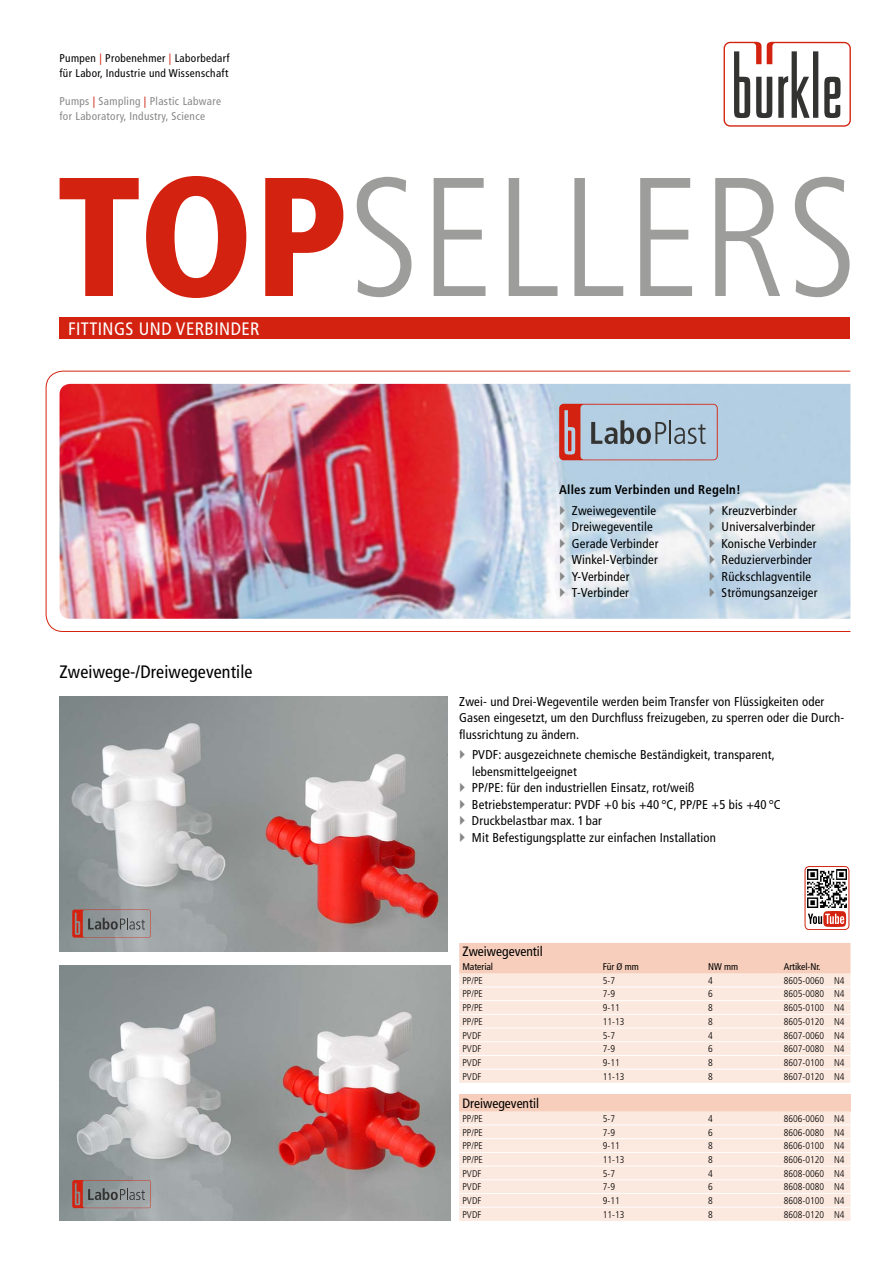
<style>
.page{position:relative;width:893px;height:1263px;background:#fff}
.page>*{position:absolute;margin:0;border:0;box-sizing:border-box;transform-origin:0 0}
.t1{font:300 condensed 169.05px "Frutiger";color:#9d9d9c}
.t2{font:condensed 18px "Frutiger";letter-spacing:.005em;color:#000}
.t3{font:condensed 18px "Frutiger";letter-spacing:.025em;color:#fff}
.t4{font:condensed 13.5px "Frutiger";color:#000}
.t5{font:condensed 12.75px/16.5px "Frutiger";letter-spacing:.015em;color:#000}
.t6{font:700 condensed 12.75px "Frutiger";letter-spacing:.015em;color:#000}
.t7{font:condensed 11.25px/15px "Frutiger";letter-spacing:.03em;color:#000}
.t8{font:condensed 11.25px/15px "Frutiger";letter-spacing:.03em;color:#878787}
.t9{font:300 condensed 9.75px "Frutiger";color:#000}
.t10{font:condensed 9.75px "Frutiger";letter-spacing:-.005em;color:#000}
.s1{color:#d32210}
.s2{font-weight:900;color:#d32210}
</style>
<div class="page">
<img style="left:45px;top:370px;width:806px;height:262px">
<hr style="left:63px;top:371px;width:787px;height:1px;background:#d32210">
<svg style="left:724px;top:42px;width:127px;height:85px"></svg>
<img style="left:60px;top:696px;width:388px;height:255px">
<img style="left:60px;top:965px;width:391px;height:255px">
<svg style="left:559px;top:404px;width:159px;height:56px;background:#aaa9b7"></svg>
<svg style="left:72px;top:909px;width:79px;height:29px;background:#958383"></svg>
<svg style="left:72px;top:1180px;width:79px;height:28px;background:#938281"></svg>
<svg style="left:805px;top:866px;width:44px;height:63px"></svg>
<div style="left:805px;top:866px;width:44px;height:64px;border:1px solid #d32210;border-radius:4px"></div>
<svg style="left:808px;top:911px;width:38px;height:16px"></svg>
<img style="left:808px;top:869px;width:38px;height:39px">
<div style="left:60px;top:317px;width:790px;height:21px;background:#d32210"></div>
<svg style="left:459px;top:943px;width:391px;height:140px;background:#fae3d8"></svg>
<div style="left:459px;top:1094px;width:391px;height:17px;background:#f6cebb"></div>
<svg style="left:459px;top:1111px;width:391px;height:110px;background:#fbe9df"></svg>
<svg style="left:560px;top:505px;width:5px;height:9px"></svg>
<svg style="left:560px;top:522px;width:5px;height:9px"></svg>
<svg style="left:560px;top:538px;width:5px;height:9px"></svg>
<svg style="left:560px;top:555px;width:5px;height:9px"></svg>
<svg style="left:560px;top:571px;width:5px;height:9px"></svg>
<svg style="left:560px;top:588px;width:5px;height:9px"></svg>
<svg style="left:710px;top:505px;width:5px;height:9px"></svg>
<svg style="left:710px;top:522px;width:5px;height:9px"></svg>
<svg style="left:710px;top:538px;width:5px;height:9px"></svg>
<svg style="left:710px;top:555px;width:5px;height:9px"></svg>
<svg style="left:710px;top:571px;width:4px;height:9px"></svg>
<svg style="left:710px;top:588px;width:4px;height:9px"></svg>
<p class="t7" style="left:60px;top:50px;width:172px">Pumpen <span class="s1">|</span> Probenehmer <span class="s1">|</span> Laborbedarf für Labor, Industrie und Wissenschaft</p>
<p class="t8" style="left:60px;top:94px;width:163px">Pumps <span class="s1">|</span> Sampling <span class="s1">|</span> Plastic Labware for Laboratory, Industry, Science</p>
<h1 class="t1" style="left:57px;top:142px;width:803px"><span class="s2">TOP</span>SELLERS</h1>
<h2 class="t3" style="left:68px;top:318px;width:193px">FITTINGS UND VERBINDER</h2>
<h2 class="t2" style="left:60px;top:661px;width:194px">Zweiwege-/Dreiwegeventile</h2>
<p class="t6" style="left:559px;top:482px;width:183px">Alles zum Verbinden und Regeln!</p>
<p class="t5" style="left:572px;top:502px;width:88px">Zweiwegeventile<br>Dreiwegeventile<br>Gerade Verbinder<br>Winkel-Verbinder<br>Y-Verbinder<br>T-Verbinder</p>
<p class="t5" style="left:722px;top:502px;width:97px">Kreuzverbinder<br>Universalverbinder<br>Konische Verbinder<br>Reduzierverbinder<br>Rückschlagventile<br>Strömungsanzeiger</p>
<p class="t5" style="left:459px;top:693px;width:386px">Zwei- und Drei-Wegeventile werden beim Transfer von Flüssigkeiten oder<br>Gasen eingesetzt, um den Durchfluss freizugeben, zu sperren oder die Durch&shy;flussrichtung zu ändern.</p>
<p class="t5" style="left:472px;top:747px;width:310px">PVDF: ausgezeichnete chemische Beständigkeit, transparent, lebensmittelgeeignet<br>PP/PE: für den industriellen Einsatz, rot/weiß Betriebstemperatur: PVDF +0 bis +40 °C, PP/PE +5 bis +40 °C Druckbelastbar max. 1 bar<br>Mit Befestigungsplatte zur einfachen Installation</p>
<p class="t4" style="left:462px;top:944px;width:82px">Zweiwegeventil</p>
<p class="t10" style="left:462px;top:961px;width:32px">Material</p>
<p class="t10" style="left:603px;top:961px;width:38px">Für Ø mm</p>
<p class="t10" style="left:708px;top:961px;width:31px">NW mm</p>
<p class="t10" style="left:784px;top:961px;width:38px">Artikel-Nr.</p>
<p class="t9" style="left:462px;top:975px;width:22px">PP/PE</p>
<p class="t9" style="left:603px;top:975px;width:14px">5-7</p>
<p class="t9" style="left:708px;top:975px;width:6px">4</p>
<p class="t9" style="left:784px;top:975px;width:62px">8605-0060 N4</p>
<p class="t9" style="left:462px;top:988px;width:22px">PP/PE</p>
<p class="t9" style="left:603px;top:988px;width:14px">7-9</p>
<p class="t9" style="left:708px;top:988px;width:6px">6</p>
<p class="t9" style="left:784px;top:988px;width:62px">8605-0080 N4</p>
<p class="t9" style="left:462px;top:1002px;width:22px">PP/PE</p>
<p class="t9" style="left:603px;top:1002px;width:18px">9-11</p>
<p class="t9" style="left:708px;top:1002px;width:6px">8</p>
<p class="t9" style="left:784px;top:1002px;width:62px">8605-0100 N4</p>
<p class="t9" style="left:462px;top:1016px;width:22px">PP/PE</p>
<p class="t9" style="left:603px;top:1016px;width:23px">11-13</p>
<p class="t9" style="left:708px;top:1016px;width:6px">8</p>
<p class="t9" style="left:784px;top:1016px;width:62px">8605-0120 N4</p>
<p class="t9" style="left:462px;top:1030px;width:20px">PVDF</p>
<p class="t9" style="left:603px;top:1030px;width:14px">5-7</p>
<p class="t9" style="left:708px;top:1030px;width:6px">4</p>
<p class="t9" style="left:784px;top:1030px;width:62px">8607-0060 N4</p>
<p class="t9" style="left:462px;top:1043px;width:20px">PVDF</p>
<p class="t9" style="left:603px;top:1043px;width:14px">7-9</p>
<p class="t9" style="left:708px;top:1043px;width:6px">6</p>
<p class="t9" style="left:784px;top:1043px;width:62px">8607-0080 N4</p>
<p class="t9" style="left:462px;top:1057px;width:20px">PVDF</p>
<p class="t9" style="left:603px;top:1057px;width:18px">9-11</p>
<p class="t9" style="left:708px;top:1057px;width:6px">8</p>
<p class="t9" style="left:784px;top:1057px;width:62px">8607-0100 N4</p>
<p class="t9" style="left:462px;top:1071px;width:20px">PVDF</p>
<p class="t9" style="left:603px;top:1071px;width:23px">11-13</p>
<p class="t9" style="left:708px;top:1071px;width:6px">8</p>
<p class="t9" style="left:784px;top:1071px;width:62px">8607-0120 N4</p>
<p class="t4" style="left:462px;top:1095px;width:78px">Dreiwegeventil</p>
<p class="t9" style="left:462px;top:1113px;width:22px">PP/PE</p>
<p class="t9" style="left:603px;top:1113px;width:14px">5-7</p>
<p class="t9" style="left:708px;top:1113px;width:6px">4</p>
<p class="t9" style="left:784px;top:1113px;width:62px">8606-0060 N4</p>
<p class="t9" style="left:462px;top:1126px;width:22px">PP/PE</p>
<p class="t9" style="left:603px;top:1126px;width:14px">7-9</p>
<p class="t9" style="left:708px;top:1126px;width:6px">6</p>
<p class="t9" style="left:784px;top:1126px;width:62px">8606-0080 N4</p>
<p class="t9" style="left:462px;top:1140px;width:22px">PP/PE</p>
<p class="t9" style="left:603px;top:1140px;width:18px">9-11</p>
<p class="t9" style="left:708px;top:1140px;width:6px">8</p>
<p class="t9" style="left:784px;top:1140px;width:62px">8606-0100 N4</p>
<p class="t9" style="left:462px;top:1154px;width:22px">PP/PE</p>
<p class="t9" style="left:603px;top:1154px;width:23px">11-13</p>
<p class="t9" style="left:708px;top:1154px;width:6px">8</p>
<p class="t9" style="left:784px;top:1154px;width:62px">8606-0120 N4</p>
<p class="t9" style="left:462px;top:1168px;width:20px">PVDF</p>
<p class="t9" style="left:603px;top:1168px;width:14px">5-7</p>
<p class="t9" style="left:708px;top:1168px;width:6px">4</p>
<p class="t9" style="left:784px;top:1168px;width:62px">8608-0060 N4</p>
<p class="t9" style="left:462px;top:1181px;width:20px">PVDF</p>
<p class="t9" style="left:603px;top:1181px;width:14px">7-9</p>
<p class="t9" style="left:708px;top:1181px;width:6px">6</p>
<p class="t9" style="left:784px;top:1181px;width:62px">8608-0080 N4</p>
<p class="t9" style="left:462px;top:1195px;width:20px">PVDF</p>
<p class="t9" style="left:603px;top:1195px;width:18px">9-11</p>
<p class="t9" style="left:708px;top:1195px;width:6px">8</p>
<p class="t9" style="left:784px;top:1195px;width:62px">8608-0100 N4</p>
<p class="t9" style="left:462px;top:1209px;width:20px">PVDF</p>
<p class="t9" style="left:603px;top:1209px;width:23px">11-13</p>
<p class="t9" style="left:708px;top:1209px;width:6px">8</p>
<p class="t9" style="left:784px;top:1209px;width:62px">8608-0120 N4</p>
</div>
